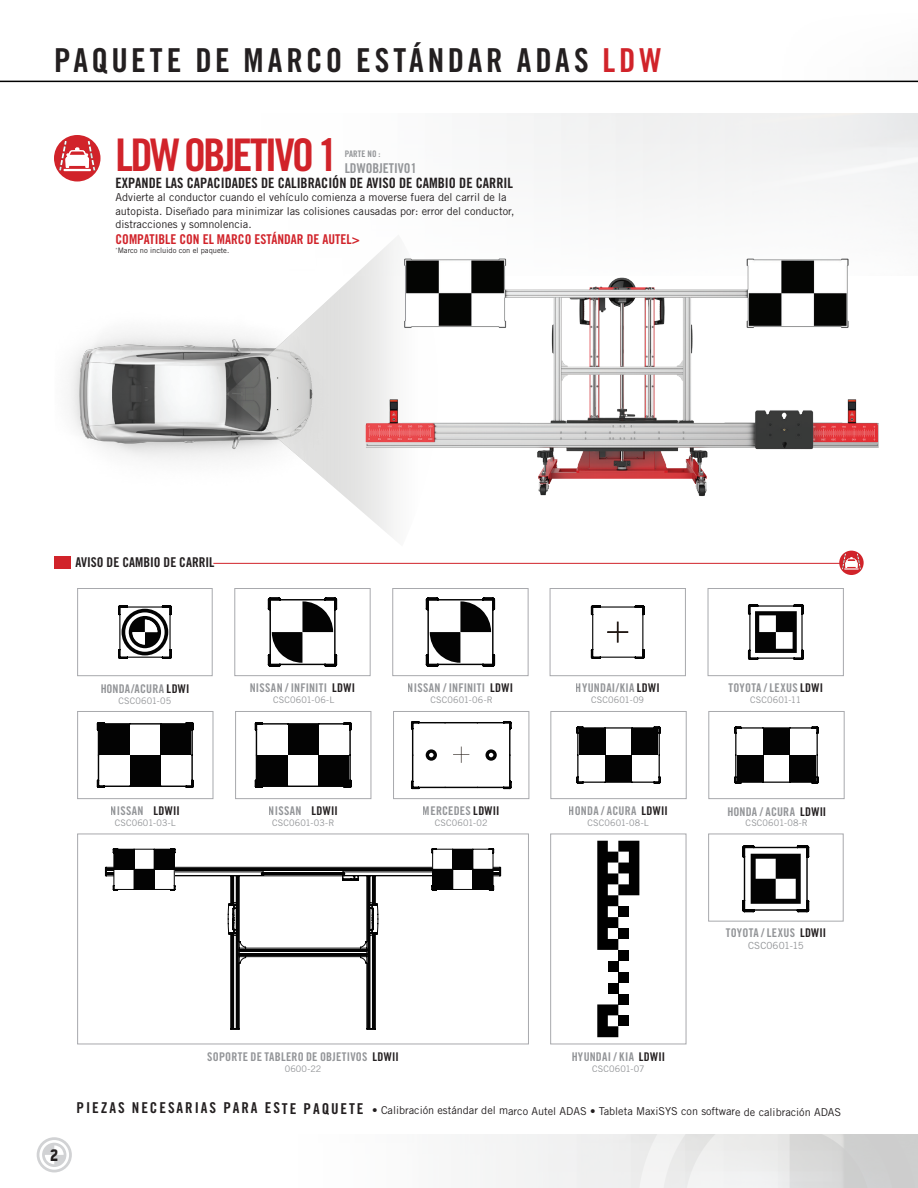
<style>
.page{position:relative;width:918px;height:1188px;background:#fff}
.page>*{position:absolute;margin:0;border:0;box-sizing:border-box;transform-origin:0 0}
.t1{font:45px "Trade Gothic LT Std Bd Cn 20";letter-spacing:-.06em;color:#d1232a}
.t2{font:33px "Trade Gothic LT Std Bd Cn 20";letter-spacing:.11em;color:#231f20}
.t3{font:900 15px "Politica";color:#231f20}
.t4{font:14.25px "Trade Gothic LT Std Bd Cn 20";color:#231f20}
.t5{font:13.5px "Trade Gothic LT Std Bd Cn 20";color:#d1232a}
.t6{font:13.5px "Trade Gothic LT Std Bd Cn 20";color:#231f20}
.t7{font:13.5px "Trade Gothic LT Std Bd Cn 20";color:#939598}
.t8{font:12px "Trade Gothic LT Std Bd Cn 20";letter-spacing:.02em;color:#939598}
.t9{font:10.8px/13.5px "Trade Gothic LT Std";color:#231f20}
.t10{font:9.75px "Trade Gothic LT Std";letter-spacing:.01em;color:#939598}
.t11{font:9px "Trade Gothic LT Std";letter-spacing:.015em;color:#939598}
.t12{font:9px "Trade Gothic LT Std Bd Cn 20";color:#939598}
.t13{font:7.5px "Trade Gothic LT Std";color:#231f20}
.s1{color:#d1232a}
.s2{color:#231f20}
.s3{font-family:"Trade Gothic LT Std Bd Cn 20";font-size:15px}
</style>
<div class="page">
<svg style="left:37px;top:1137px;width:35px;height:35px"></svg>
<hr style="left:0;top:81px;width:918px;height:1px;background:#000">
<img style="left:69px;top:332px;width:158px;height:128px">
<svg style="left:227px;top:234px;width:181px;height:303px"></svg>
<svg style="left:54px;top:135px;width:47px;height:47px"></svg>
<svg style="left:59px;top:141px;width:36px;height:30px"></svg>
<img style="left:361px;top:251px;width:524px;height:249px">
<div style="left:77px;top:711px;width:136px;height:88px;background:#fff;border:1px solid #a8a9ad"></div>
<svg style="left:96px;top:722px;width:98px;height:66px"></svg>
<div style="left:100px;top:725px;width:30px;height:30px;background:#030303"></div>
<div style="left:130px;top:755px;width:30px;height:30px;background:#030303"></div>
<div style="left:160px;top:725px;width:31px;height:30px;background:#030303"></div>
<div style="left:235px;top:711px;width:136px;height:88px;background:#fff;border:1px solid #a8a9ad"></div>
<svg style="left:254px;top:722px;width:98px;height:66px"></svg>
<div style="left:258px;top:755px;width:30px;height:30px;background:#030303"></div>
<div style="left:288px;top:725px;width:30px;height:30px;background:#030303"></div>
<div style="left:318px;top:755px;width:31px;height:30px;background:#030303"></div>
<div style="left:551px;top:711px;width:135px;height:88px;background:#fff;border:1px solid #a8a9ad"></div>
<svg style="left:576px;top:726px;width:85px;height:58px"></svg>
<div style="left:579px;top:729px;width:26px;height:26px;background:#030303"></div>
<div style="left:605px;top:755px;width:27px;height:26px;background:#030303"></div>
<div style="left:632px;top:729px;width:26px;height:26px;background:#030303"></div>
<div style="left:709px;top:711px;width:135px;height:88px;background:#fff;border:1px solid #a8a9ad"></div>
<svg style="left:734px;top:726px;width:85px;height:58px"></svg>
<div style="left:737px;top:755px;width:26px;height:26px;background:#030303"></div>
<div style="left:763px;top:729px;width:27px;height:26px;background:#030303"></div>
<div style="left:790px;top:755px;width:26px;height:26px;background:#030303"></div>
<div style="left:393px;top:711px;width:136px;height:88px;background:#fff;border:1px solid #a8a9ad"></div>
<svg style="left:410px;top:721px;width:102px;height:69px"></svg>
<div style="left:235px;top:588px;width:135px;height:88px;background:#fff;border:1px solid #a8a9ad"></div>
<svg style="left:267px;top:597px;width:71px;height:70px"></svg>
<div style="left:392px;top:588px;width:136px;height:88px;background:#fff;border:1px solid #a8a9ad"></div>
<svg style="left:425px;top:597px;width:71px;height:70px"></svg>
<div style="left:550px;top:588px;width:136px;height:88px;background:#fff;border:1px solid #a8a9ad"></div>
<svg style="left:590px;top:605px;width:55px;height:54px"></svg>
<div style="left:77px;top:588px;width:135px;height:88px;background:#fff;border:1px solid #a8a9ad"></div>
<svg style="left:118px;top:605px;width:54px;height:54px"></svg>
<div style="left:708px;top:588px;width:136px;height:88px;background:#fff;border:1px solid #a8a9ad"></div>
<div style="left:550px;top:834px;width:136px;height:210px;background:#fff;border:1px solid #a8a9ad"></div>
<svg style="left:597px;top:841px;width:42px;height:109px"></svg>
<svg style="left:597px;top:1004px;width:21px;height:33px"></svg>
<div style="left:618px;top:1015px;width:11px;height:11px;background:#000"></div>
<div style="left:618px;top:994px;width:11px;height:10px;background:#000"></div>
<div style="left:618px;top:972px;width:11px;height:11px;background:#000"></div>
<div style="left:618px;top:950px;width:11px;height:11px;background:#000"></div>
<div style="left:618px;top:928px;width:11px;height:11px;background:#000"></div>
<div style="left:618px;top:906px;width:11px;height:11px;background:#000"></div>
<div style="left:608px;top:961px;width:10px;height:11px;background:#000"></div>
<div style="left:608px;top:983px;width:10px;height:11px;background:#000"></div>
<div style="left:708px;top:834px;width:135px;height:87px;background:#fff;border:1px solid #a8a9ad"></div>
<svg style="left:747px;top:604px;width:57px;height:56px"></svg>
<div style="left:77px;top:834px;width:452px;height:210px;background:#fff;border:1px solid #a8a9ad"></div>
<svg style="left:106px;top:848px;width:395px;height:181px"></svg>
<div style="left:473px;top:869px;width:20px;height:20px;background:#030303"></div>
<div style="left:433px;top:869px;width:20px;height:20px;background:#030303"></div>
<div style="left:453px;top:849px;width:20px;height:20px;background:#030303"></div>
<div style="left:54px;top:556px;width:17px;height:13px;background:#d1232a"></div>
<hr style="left:213px;top:563px;width:650px;height:1px;background:#d1232a">
<svg style="left:839px;top:551px;width:25px;height:24px"></svg>
<svg style="left:842px;top:554px;width:19px;height:16px"></svg>
<svg style="left:742px;top:845px;width:68px;height:68px"></svg>
<h2 class="t2" style="left:54px;top:40px;width:609px">PAQUETE DE MARCO ESTÁNDAR ADAS <span class="s1">LDW</span></h2>
<h1 class="t1" style="left:116px;top:127px;width:224px">LDW OBJETIVO 1</h1>
<h3 class="t4" style="left:116px;top:174px;width:399px">EXPANDE LAS CAPACIDADES DE CALIBRACIÓN DE AVISO DE CAMBIO DE CARRIL</h3>
<p class="t9" style="left:116px;top:190px;width:400px">Advierte al conductor cuando el vehículo comienza a moverse fuera del carril de la autopista. Diseñado para minimizar las colisiones causadas por: error del conductor, distracciones y somnolencia.</p>
<p class="t5" style="left:116px;top:231px;width:246px">COMPATIBLE CON EL MARCO ESTÁNDAR DE AUTEL&gt;</p>
<p class="t13" style="left:116px;top:246px;width:115px"><sup>*</sup>Marco no incluido con el paquete.</p>
<p class="t12" style="left:345px;top:148px;width:37px">PARTE NO :</p>
<p class="t7" style="left:345px;top:160px;width:73px">LDWOBJETIVO1</p>
<p class="t6" style="left:76px;top:554px;width:140px">AVISO DE CAMBIO DE CARRIL</p>
<p class="t8" style="left:100px;top:682px;width:91px">HONDA/ACURA <span class="s2">LDWI</span></p>
<p class="t11" style="left:119px;top:695px;width:54px">CSC0601-05</p>
<p class="t8" style="left:250px;top:681px;width:107px">NISSAN / INFINITI <span class="s2">LDWI</span></p>
<p class="t11" style="left:273px;top:695px;width:63px">CSC0601-06-L</p>
<p class="t8" style="left:408px;top:681px;width:107px">NISSAN / INFINITI <span class="s2">LDWI</span></p>
<p class="t11" style="left:431px;top:695px;width:64px">CSC0601-06-R</p>
<p class="t8" style="left:576px;top:680px;width:85px">HYUNDAI/KIA <span class="s2">LDWI</span></p>
<p class="t11" style="left:591px;top:694px;width:54px">CSC0601-09</p>
<p class="t8" style="left:728px;top:681px;width:96px">TOYOTA / LEXUS <span class="s2">LDWI</span></p>
<p class="t11" style="left:750px;top:695px;width:53px">CSC0601-11</p>
<p class="t8" style="left:111px;top:804px;width:71px">NISSAN <span class="s2">LDWII</span></p>
<p class="t11" style="left:115px;top:817px;width:63px">CSC0601-03-L</p>
<p class="t8" style="left:269px;top:804px;width:71px">NISSAN <span class="s2">LDWII</span></p>
<p class="t11" style="left:272px;top:817px;width:64px">CSC0601-03-R</p>
<p class="t8" style="left:423px;top:803px;width:78px">MERCEDES <span class="s2">LDWII</span></p>
<p class="t11" style="left:435px;top:817px;width:54px">CSC0601-02</p>
<p class="t8" style="left:569px;top:804px;width:100px">HONDA / ACURA <span class="s2">LDWII</span></p>
<p class="t11" style="left:588px;top:818px;width:63px">CSC0601-08-L</p>
<p class="t8" style="left:727px;top:804px;width:100px">HONDA / ACURA <span class="s2">LDWII</span></p>
<p class="t11" style="left:746px;top:818px;width:64px">CSC0601-08-R</p>
<p class="t8" style="left:726px;top:926px;width:102px">TOYOTA / LEXUS <span class="s2">LDWII</span></p>
<p class="t10" style="left:748px;top:940px;width:57px">CSC0601-15</p>
<p class="t8" style="left:207px;top:1049px;width:193px">SOPORTE DE TABLERO DE OBJETIVOS <span class="s2">LDWII</span></p>
<p class="t11" style="left:285px;top:1063px;width:38px">0600-22</p>
<p class="t8" style="left:572px;top:1049px;width:95px">HYUNDAI / KIA <span class="s2">LDWII</span></p>
<p class="t11" style="left:592px;top:1063px;width:54px">CSC0601-07</p>
<h3 class="t3" style="left:50px;top:1143px;width:10px">2</h3>
<p class="t9" style="left:77px;top:1104px;width:766px"><sup>PIEZAS</sup> <sup>NECESARIAS</sup> <sup>PA</sup><span class="s3">RA ESTE PAQUETE</span> • Calibración estándar del marco Autel ADAS • Tableta MaxiSYS con software de calibración ADAS</p>
</div>
